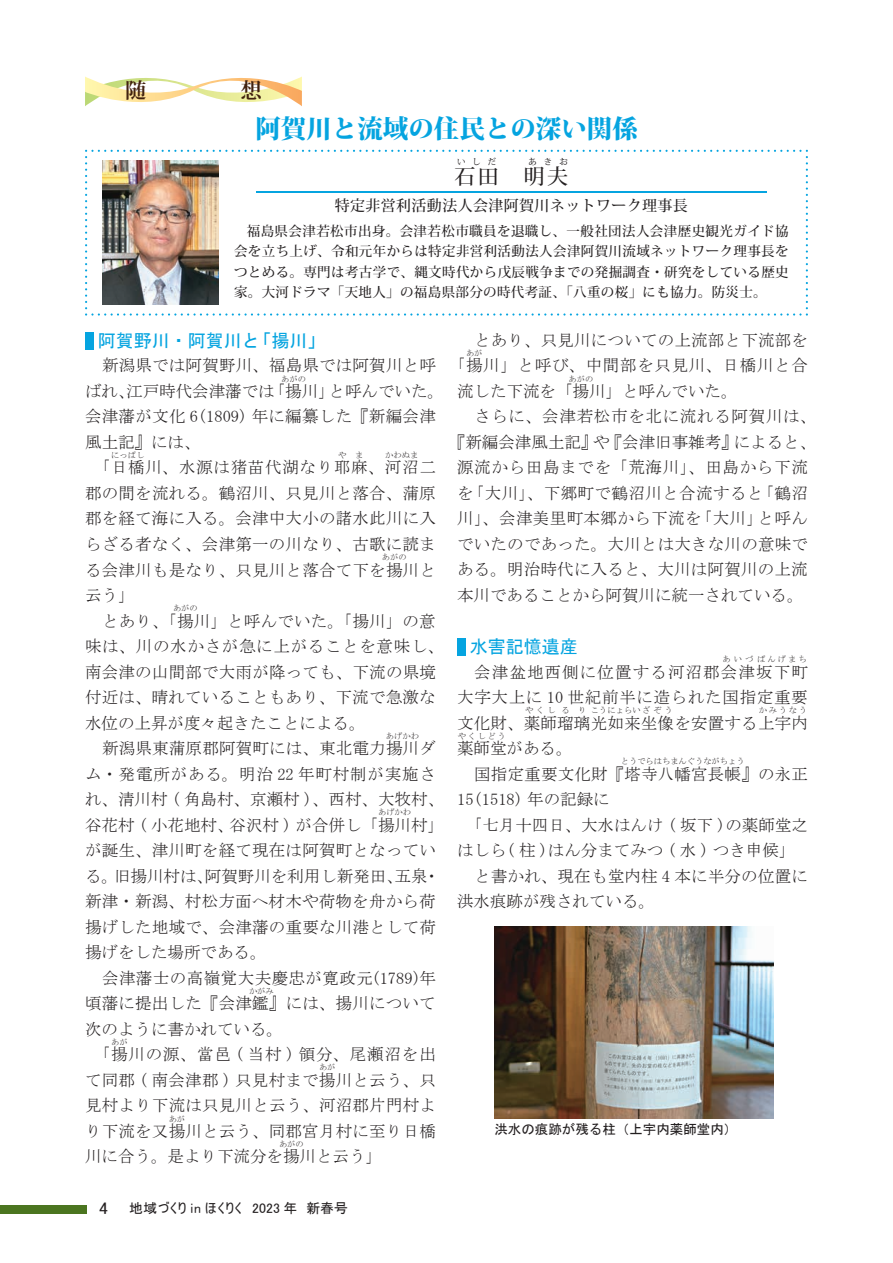
<style>
.page{position:relative;width:893px;height:1263px;background:#fff}
.page>*{position:absolute;margin:0;border:0;box-sizing:border-box;transform-origin:0 0}
.t1{font:800 25.5px "Koz Min Pro";color:#05a4e0}
.t2{font:500 21px "Koz Min Pro";color:#231f20}
.t3{font:700 21px "Koz Min Pro";color:#41210f}
.t4{font:18px "MS Gothic";color:#05a4e0}
.t5{font:16.5px/25.5px "MS Mincho";letter-spacing:.015em;color:#231f20}
.t6{font:16.5px "MS Mincho";letter-spacing:.045em;color:#231f20}
.t7{font:16.5px "MS Mincho";letter-spacing:.04em;color:#231f20}
.t8{font:16.5px "MS Mincho";letter-spacing:.07em;color:#231f20}
.t9{font:500 15px "Koz Min Pro";letter-spacing:.025em;color:#231f20}
.t10{font:14.85px "MS Gothic";color:#231f20;scale:1.2 1}
.t11{font:13.8px "MS UI Gothic";letter-spacing:.05em;color:#231f20}
.t12{font:500 13.5px/20.2px "Koz Min Pro";letter-spacing:.025em;color:#231f20;text-align:justify}
.t13{font:13.5px "MS Gothic";color:#231f20}
.t14{font:500 9px "Koz Min Pro";letter-spacing:.71em;color:#231f20}
.t15{font:8.25px "MS Mincho";color:#231f20}
.t16{font:8.25px "MS Mincho";letter-spacing:.02em;color:#231f20}
</style>
<div class="page">
<div style="left:0;top:1205px;width:87px;height:9px;background:#4b7520"></div>
<div style="left:85px;top:333px;width:9px;height:17px;background:#05a4e0"></div>
<div style="left:457px;top:639px;width:9px;height:17px;background:#05a4e0"></div>
<svg style="left:85px;top:76px;width:217px;height:30px"></svg>
<svg style="left:85px;top:150px;width:723px;height:166px"></svg>
<hr style="left:256px;top:191px;width:510px;height:1px;background:#05a4e0">
<img style="left:103px;top:160px;width:115px;height:145px">
<img style="left:494px;top:926px;width:280px;height:192px">
<p class="t3" style="left:125px;top:75px;width:22px">随</p>
<p class="t3" style="left:241px;top:75px;width:22px">想</p>
<h1 class="t1" style="left:255px;top:109px;width:384px">阿賀川と流域の住民との深い関係</h1>
<p class="t2" style="left:455px;top:162px;width:115px">石田 明夫</p>
<p class="t14" style="left:457px;top:155px;width:41px">いしだ</p>
<p class="t14" style="left:528px;top:155px;width:41px">あきお</p>
<p class="t9" style="left:335px;top:195px;width:355px">特定非営利活動法人会津阿賀川ネットワーク理事長</p>
<p class="t12" style="left:234px;top:221px;width:556px;text-indent:13px">福島県会津若松市出身。会津若松市職員を退職し、一般社団法人会津歴史観光ガイド協会を立ち上げ、令和元年からは特定非営利活動法人会津阿賀川流域ネットワーク理事長をつとめる。専門は考古学で、縄文時代から戊辰戦争までの発掘調査・研究をしている歴史家。大河ドラマ「天地人」の福島県部分の時代考証、「八重の桜」にも協力。防災士。</p>
<p class="t4" style="left:98px;top:332px;width:229px">阿賀野川・阿賀川と「揚川」</p>
<p class="t5" style="left:85px;top:353px;width:361px;text-align:center">新潟県では阿賀野川、福島県では阿賀川と呼<br>ばれ、江戸時代会津藩では「揚川」と呼んでいた。</p>
<p class="t15" style="left:281px;top:374px;width:26px">あがの</p>
<p class="t5" style="left:85px;top:404px;width:352px">会津藩が文化 6(1809) 年に編纂した『新編会津</p>
<p class="t5" style="left:85px;top:429px;width:117px">風土記』には、</p>
<p class="t6" style="left:94px;top:459px;width:344px">「日橋川、水源は猪苗代湖なり耶麻、河沼二</p>
<p class="t15" style="left:111px;top:451px;width:35px">にっぱし</p>
<p class="t15" style="left:338px;top:451px;width:27px">や ま</p>
<p class="t15" style="left:385px;top:451px;width:35px">かわぬま</p>
<p class="t5" style="left:85px;top:480px;width:352px;text-align:justify">郡の間を流れる。鶴沼川、只見川と落合、蒲原郡を経て海に入る。会津中大小の諸水此川に入らざる者なく、会津第一の川なり、古歌に読まる会津川も是なり、只見川と落合て下を揚川と</p>
<p class="t15" style="left:382px;top:553px;width:26px">あがの</p>
<p class="t5" style="left:102px;top:582px;width:335px;text-indent:-17px">云う」<br>とあり、「揚川」と呼んでいた。「揚川」の意</p>
<p class="t15" style="left:173px;top:604px;width:26px">あがの</p>
<p class="t5" style="left:85px;top:633px;width:360px">味は、川の水かさが急に上がることを意味し、南会津の山間部で大雨が降っても、下流の県境付近は、晴れていることもあり、下流で急激な水位の上昇が度々起きたことによる。</p>
<p class="t5" style="left:102px;top:735px;width:335px">新潟県東蒲原郡阿賀町には、東北電力揚川ダ</p>
<p class="t15" style="left:386px;top:732px;width:35px">あげかわ</p>
<p class="t5" style="left:85px;top:761px;width:361px">ム・発電所がある。明治 22 年町村制が実施され、清川村 ( 角島村、京瀬村 )、西村、大牧村、谷花村 ( 小花地村、谷沢村 ) が合併し「揚川村」</p>
<p class="t15" style="left:378px;top:808px;width:34px">あげかわ</p>
<p class="t5" style="left:85px;top:837px;width:356px">が誕生、津川町を経て現在は阿賀町となっている。旧揚川村は、阿賀野川を利用し新発田、五泉・新津・新潟、村松方面へ材木や荷物を舟から荷揚げした地域で、会津藩の重要な川港として荷揚げをした場所である。</p>
<p class="t5" style="left:85px;top:965px;width:352px;text-align:right">会津藩士の高嶺覚大夫慶忠が寛政元(1789)年頃藩に提出した『会津鑑』には、揚川について</p>
<p class="t15" style="left:249px;top:987px;width:26px">かがみ</p>
<p class="t5" style="left:94px;top:1016px;width:344px;text-indent:-9px">次のように書かれている。<br>「揚川の源、當邑 ( 当村 ) 領分、尾瀬沼を出</p>
<p class="t15" style="left:111px;top:1038px;width:18px">あが</p>
<p class="t5" style="left:85px;top:1067px;width:352px">て同郡 ( 南会津郡 ) 只見村まで揚川と云う、只</p>
<p class="t15" style="left:319px;top:1063px;width:18px">あが</p>
<p class="t5" style="left:85px;top:1092px;width:352px">見村より下流は只見川と云う、河沼郡片門村より下流を又揚川と云う、同郡宮月村に至り日橋</p>
<p class="t15" style="left:169px;top:1114px;width:18px">あが</p>
<p class="t5" style="left:85px;top:1144px;width:298px">川に合う。是より下流分を揚川と云う」</p>
<p class="t15" style="left:279px;top:1140px;width:26px">あがの</p>
<p class="t10" style="left:99px;top:1201px;width:9px">4</p>
<p class="t11" style="left:129px;top:1201px;width:220px">地域づくり in ほくりく　2023 年　新春号</p>
<p class="t5" style="left:449px;top:327px;width:361px;text-align:right">とあり、只見川についての上流部と下流部を<br>「揚川」と呼び、中間部を只見川、日橋川と合</p>
<p class="t15" style="left:466px;top:349px;width:18px">あが</p>
<p class="t5" style="left:457px;top:378px;width:282px">流した下流を「揚川」と呼んでいた。</p>
<p class="t15" style="left:569px;top:374px;width:26px">あがの</p>
<p class="t6" style="left:474px;top:408px;width:344px">さらに、会津若松市を北に流れる阿賀川は、</p>
<p class="t5" style="left:449px;top:429px;width:369px">『新編会津風土記』や『会津旧事雑考』によると、</p>
<p class="t7" style="left:457px;top:459px;width:352px">源流から田島までを「荒海川」、田島から下流</p>
<p class="t5" style="left:457px;top:480px;width:352px">を「大川」、下郷町で鶴沼川と合流すると「鶴沼</p>
<p class="t5" style="left:457px;top:506px;width:352px">川」、会津美里町本郷から下流を「大川」と呼ん</p>
<p class="t5" style="left:457px;top:531px;width:352px">でいたのであった。大川とは大きな川の意味で</p>
<p class="t5" style="left:457px;top:557px;width:352px">ある。明治時代に入ると、大川は阿賀川の上流</p>
<p class="t5" style="left:457px;top:582px;width:348px">本川であることから阿賀川に統一されている。</p>
<p class="t4" style="left:470px;top:638px;width:109px">水害記憶遺産</p>
<p class="t8" style="left:474px;top:663px;width:335px">会津盆地西側に位置する河沼郡会津坂下町</p>
<p class="t15" style="left:722px;top:655px;width:33px">あいづ</p>
<p class="t15" style="left:757px;top:655px;width:51px">ばんげまち</p>
<p class="t5" style="left:457px;top:684px;width:352px">大字大上に 10 世紀前半に造られた国指定重要文化財、薬師瑠璃光如来坐像を安置する上宇内</p>
<p class="t15" style="left:525px;top:706px;width:32px">やくし</p>
<p class="t15" style="left:561px;top:706px;width:26px">る り</p>
<p class="t16" style="left:591px;top:706px;width:83px">こうにょらいざぞう</p>
<p class="t15" style="left:759px;top:706px;width:50px">かみうなう</p>
<p class="t5" style="left:457px;top:735px;width:117px">薬師堂がある。</p>
<p class="t15" style="left:458px;top:732px;width:49px">やくしどう</p>
<p class="t5" style="left:474px;top:761px;width:335px">国指定重要文化財『塔寺八幡宮長帳』の永正</p>
<p class="t15" style="left:621px;top:757px;width:125px">とうでらはちまんぐうながちょう</p>
<p class="t5" style="left:457px;top:786px;width:154px">15(1518) 年の記録に</p>
<p class="t5" style="left:466px;top:812px;width:344px">「七月十四日、大水はんけ ( 坂下 )の薬師堂之</p>
<p class="t5" style="left:457px;top:837px;width:340px">はしら( 柱 )はん分まてみつ ( 水 ) つき申候」</p>
<p class="t5" style="left:474px;top:863px;width:335px">と書かれ、現在も堂内柱 4 本に半分の位置に</p>
<p class="t5" style="left:457px;top:888px;width:199px">洪水痕跡が残されている。</p>
<p class="t13" style="left:494px;top:1123px;width:244px">洪水の痕跡が残る柱（上宇内薬師堂内）</p>
</div>
